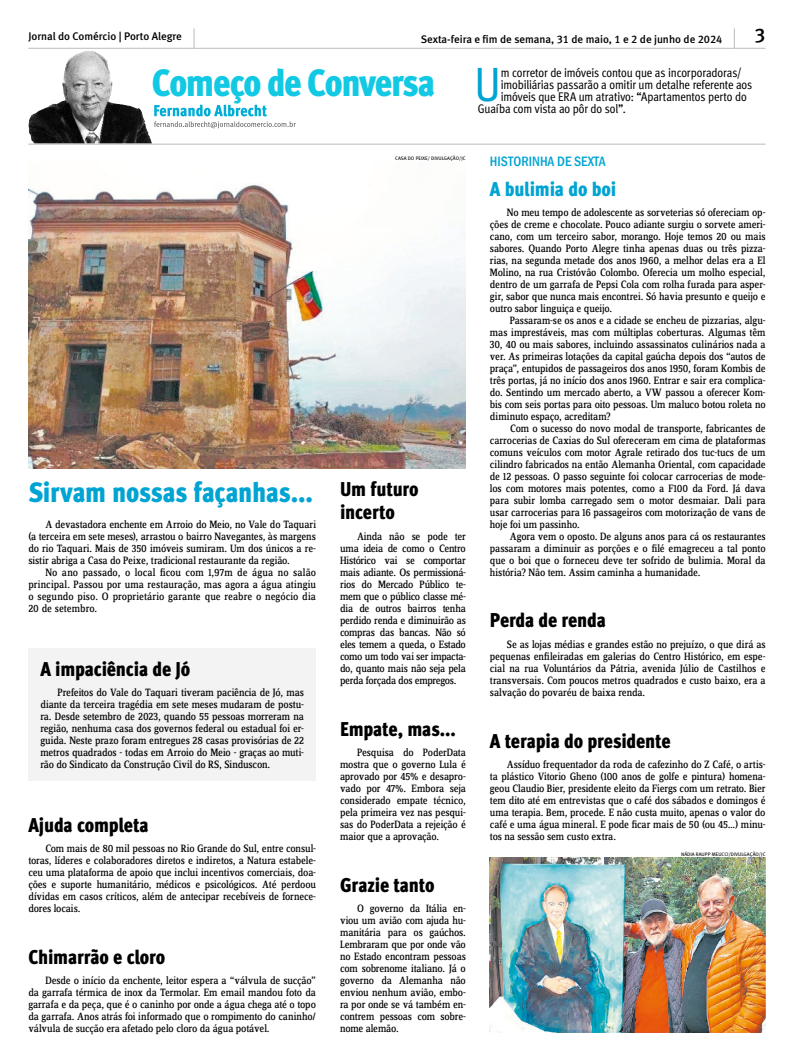
<style>
.page{position:relative;width:794px;height:1063px;background:#fff}
.page>*{position:absolute;margin:0;border:0;box-sizing:border-box;transform-origin:0 0}
.Capitular_ABRE{font:48.2px "Meta Cond";color:#00a4d2}
.t1{font:38px "Meta Cond Black LF";letter-spacing:-.035em;color:#12c9e4}
.TÍTULO_Principal{font:28px "Meta Cond Black LF";letter-spacing:-.01em;color:#00a4d2}
.TÍTULO_Secundárias{font:20px/23px "Meta Cond Black LF";letter-spacing:-.01em;color:#000}
.TÍTULO_Secundárias-2{font:20px "Meta Cond Black LF";letter-spacing:-.01em;color:#00a4d2}
.t2{font:19.9px "Meta Medium LF";color:#000}
.Cartola_vital{font:500 condensed 14px "Franklin Gothic";color:#00a4d2}
.Capitular_ABRE-2{font:12.5px "Meta Cond";letter-spacing:-.01em;color:#000}
.TEXTO__Começo_de_con{font:11px/12px "Zine Serif Dis";letter-spacing:-.015em;color:#000;text-align:justify}
.Cabeçalho{font:11px "Meta Medium LF";color:#000}
.Crédito{font:5px "Meta Book Caps";color:#000}
</style>
<div class="page">
<img style="left:28px;top:51px;width:124px;height:93px">
<svg style="left:154px;top:105px;width:142px;height:23px"></svg>
<hr style="left:28px;top:48px;width:737px;height:1px;background:#bcbcbc">
<hr style="left:28px;top:144px;width:737px;height:1px;background:#bcbcbc">
<svg style="left:734px;top:28px;width:1px;height:20px"></svg>
<svg style="left:194px;top:28px;width:1px;height:20px"></svg>
<div style="left:28px;top:648px;width:288px;height:132px;background:#f3f3f3"></div>
<img style="left:28px;top:183px;width:438px;height:285px">
<img style="left:490px;top:857px;width:275px;height:175px">
<p class="Cabeçalho" style="left:28px;top:30px;width:155px">Jornal do Comércio | Porto Alegre</p>
<p class="Cabeçalho" style="left:421px;top:32px;width:303px">Sexta-feira e fim de semana, 31 de maio, 1 e 2 de junho de 2024</p>
<p class="t2" style="left:754px;top:24px;width:13px">3</p>
<h2 class="t1" style="left:152px;top:60px;width:285px">Começo de Conversa</h2>
<p class="Capitular_ABRE" style="left:474px;top:57px;width:28px">U</p>
<p class="Capitular_ABRE-2" style="left:501px;top:65px;width:242px">m corretor de imóveis contou que as incorporadoras/</p>
<p class="Capitular_ABRE-2" style="left:501px;top:78px;width:253px">imobiliárias passarão a omitir um detalhe referente aos</p>
<p class="Capitular_ABRE-2" style="left:501px;top:90px;width:247px">imóveis que ERA um atrativo: “Apartamentos perto do</p>
<p class="Capitular_ABRE-2" style="left:478px;top:102px;width:149px">Guaíba com vista ao pôr do sol”.</p>
<p class="TÍTULO_Principal" style="left:28px;top:475px;width:286px">Sirvam nossas façanhas...</p>
<p class="TEXTO__Começo_de_con" style="left:28px;top:519px;width:289px;text-indent:17px">A devastadora enchente em Arroio do Meio, no Vale do Taquari (a terceira em sete meses), arrastou o bairro Navegantes, às margens do rio Taquari. Mais de 350 imóveis sumiram. Um dos únicos a re&shy;sistir abriga a Casa do Peixe, tradicional restaurante da região.</p>
<p class="TEXTO__Começo_de_con" style="left:28px;top:567px;width:289px;text-indent:17px">No ano passado, o local ficou com 1,97m de água no salão principal. Passou por uma restauração, mas agora a água atingiu o segundo piso. O proprietário garante que reabre o negócio dia 20 de setembro.</p>
<p class="TÍTULO_Secundárias" style="left:40px;top:657px;width:151px">A impaciência de Jó</p>
<p class="TEXTO__Começo_de_con" style="left:40px;top:687px;width:265px;text-indent:17px">Prefeitos do Vale do Taquari tiveram paciência de Jó, mas diante da terceira tragédia em sete meses mudaram de postu&shy;ra. Desde setembro de 2023, quando 55 pessoas morreram na região, nenhuma casa dos governos federal ou estadual foi er&shy;guida. Neste prazo foram entregues 28 casas provisórias de 22 metros quadrados - todas em Arroio do Meio - graças ao muti&shy;rão do Sindicato da Construção Civil do RS, Sinduscon.</p>
<p class="TÍTULO_Secundárias" style="left:28px;top:813px;width:122px">Ajuda completa</p>
<p class="TEXTO__Começo_de_con" style="left:28px;top:843px;width:289px;text-indent:17px">Com mais de 80 mil pessoas no Rio Grande do Sul, entre consul&shy;toras, líderes e colaboradores diretos e indiretos, a Natura estabele&shy;ceu uma plataforma de apoio que inclui incentivos comerciais, doa&shy;ções e suporte humanitário, médicos e psicológicos. Até perdoou dívidas em casos críticos, além de antecipar recebíveis de fornece&shy;dores locais.</p>
<p class="TÍTULO_Secundárias" style="left:28px;top:945px;width:138px">Chimarrão e cloro</p>
<p class="TEXTO__Começo_de_con" style="left:28px;top:975px;width:289px;text-indent:17px">Desde o início da enchente, leitor espera a “válvula de sucção” da garrafa térmica de inox da Termolar. Em email mandou foto da garrafa e da peça, que é o caninho por onde a água chega até o topo da garrafa. Anos atrás foi informado que o rompimento do caninho/ válvula de sucção era afetado pelo cloro da água potável.</p>
<p class="Crédito" style="left:395px;top:156px;width:72px">CASA DO PEIXE/ DIVULGAÇÃO/JC</p>
<p class="TÍTULO_Secundárias" style="left:340px;top:477px;width:80px">Um futuro incerto</p>
<p class="TEXTO__Começo_de_con" style="left:340px;top:531px;width:127px;text-indent:17px">Ainda não se pode ter uma ideia de como o Centro Histórico vai se comportar mais adiante. Os permissioná&shy;rios do Mercado Público te&shy;mem que o público classe mé&shy;dia de outros bairros tenha perdido renda e diminuirão as compras das bancas. Não só eles temem a queda, o Estado como um todo vai ser impacta&shy;do, quanto mais não seja pela perda forçada dos empregos.</p>
<p class="TÍTULO_Secundárias" style="left:340px;top:717px;width:117px">Empate, mas...</p>
<p class="TEXTO__Começo_de_con" style="left:340px;top:747px;width:127px;text-indent:17px">Pesquisa do PoderData mostra que o governo Lula é aprovado por 45% e desapro&shy;vado por 47%. Embora seja considerado empate técnico, pela primeira vez nas pesqui&shy;sas do PoderData a rejeição é maior que a aprovação.</p>
<p class="TÍTULO_Secundárias" style="left:340px;top:873px;width:96px">Grazie tanto</p>
<p class="TEXTO__Começo_de_con" style="left:340px;top:903px;width:127px;text-indent:17px">O governo da Itália en&shy;viou um avião com ajuda hu&shy;manitária para os gaúchos.<br>Lembraram que por onde vão no Estado encontram pessoas com sobrenome italiano. Já o governo da Alemanha não enviou nenhum avião, embo&shy;ra por onde se vá também en&shy;contrem pessoas com sobre&shy;nome alemão.</p>
<p class="Cartola_vital" style="left:490px;top:152px;width:117px">HISTORINHA DE SEXTA</p>
<p class="TÍTULO_Secundárias-2" style="left:490px;top:177px;width:128px">A bulimia do boi</p>
<p class="TEXTO__Começo_de_con" style="left:490px;top:207px;width:277px;text-indent:17px">No meu tempo de adolescente as sorveterias só ofereciam op&shy;ções de creme e chocolate. Pouco adiante surgiu o sorvete ameri&shy;cano, com um terceiro sabor, morango. Hoje temos 20 ou mais sabores. Quando Porto Alegre tinha apenas duas ou três pizza&shy;rias, na segunda metade dos anos 1960, a melhor delas era a El Molino, na rua Cristóvão Colombo. Oferecia um molho especial, dentro de um garrafa de Pepsi Cola com rolha furada para asper&shy;gir, sabor que nunca mais encontrei. Só havia presunto e queijo e outro sabor linguiça e queijo.</p>
<p class="TEXTO__Começo_de_con" style="left:490px;top:315px;width:277px;text-indent:20px">Passaram-se os anos e a cidade se encheu de pizzarias, algu&shy;mas imprestáveis, mas com múltiplas coberturas. Algumas têm 30, 40 ou mais sabores, incluindo assassinatos culinários nada a ver. As primeiras lotações da capital gaúcha depois dos “autos de praça”, entupidos de passageiros dos anos 1950, foram Kombis de três portas, já no início dos anos 1960. Entrar e sair era complica&shy;do. Sentindo um mercado aberto, a VW passou a oferecer Kom&shy;bis com seis portas para oito pessoas. Um maluco botou roleta no diminuto espaço, acreditam?</p>
<p class="TEXTO__Começo_de_con" style="left:490px;top:423px;width:277px;text-indent:20px">Com o sucesso do novo modal de transporte, fabricantes de carrocerias de Caxias do Sul ofereceram em cima de plataformas comuns veículos com motor Agrale retirado dos tuc-tucs de um cilindro fabricados na então Alemanha Oriental, com capacidade de 12 pessoas. O passo seguinte foi colocar carrocerias de mode&shy;los com motores mais potentes, como a F100 da Ford. Já dava para subir lomba carregado sem o motor desmaiar. Dali para usar carrocerias para 16 passageiros com motorização de vans de hoje foi um passinho.</p>
<p class="TEXTO__Começo_de_con" style="left:490px;top:531px;width:277px;text-indent:20px">Agora vem o oposto. De alguns anos para cá os restaurantes passaram a diminuir as porções e o filé emagreceu a tal ponto que o boi que o forneceu deve ter sofrido de bulimia. Moral da história? Não tem. Assim caminha a humanidade.</p>
<p class="TÍTULO_Secundárias" style="left:490px;top:609px;width:118px">Perda de renda</p>
<p class="TEXTO__Começo_de_con" style="left:490px;top:639px;width:277px;text-indent:17px">Se as lojas médias e grandes estão no prejuízo, o que dirá as pequenas enfileiradas em galerias do Centro Histórico, em espe&shy;cial na rua Voluntários da Pátria, avenida Júlio de Castilhos e transversais. Com poucos metros quadrados e custo baixo, era a salvação do povaréu de baixa renda.</p>
<p class="TÍTULO_Secundárias" style="left:490px;top:729px;width:182px">A terapia do presidente</p>
<p class="TEXTO__Começo_de_con" style="left:490px;top:759px;width:277px;text-indent:17px">Assíduo frequentador da roda de cafezinho do Z Café, o artis&shy;ta plástico Vitorio Gheno (100 anos de golfe e pintura) homena&shy;geou Claudio Bier, presidente eleito da Fiergs com um retrato. Bier tem dito até em entrevistas que o café dos sábados e domingos é uma terapia. Bem, procede. E não custa muito, apenas o valor do café e uma água mineral. E pode ficar mais de 50 (ou 45...) minu&shy;tos na sessão sem custo extra.</p>
<p class="Crédito" style="left:681px;top:852px;width:86px">NÁDIA RAUPP MEUCCI/DIVULGAÇÃO/JC</p>
</div>
